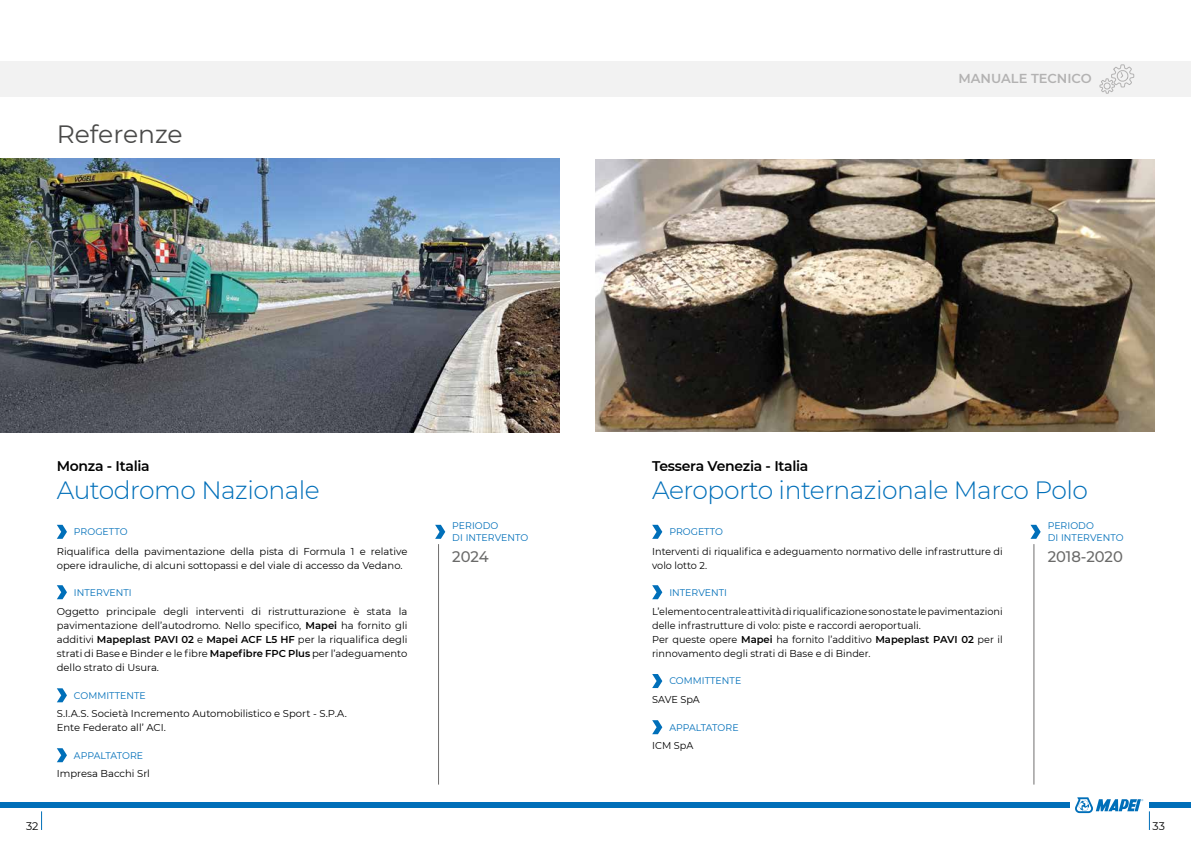
<style>
.page{position:relative;width:1191px;height:842px;background:#fff}
.page>*{position:absolute;margin:0;border:0;box-sizing:border-box;transform-origin:0 0}
.t1{font:300 25px "Montserrat";letter-spacing:-.02em;color:#006fb9}
.t2{font:25px "Montserrat";color:#4a4a49}
.t3{font:500 15.3px "Montserrat";letter-spacing:-.005em;color:#6a6a69}
.t4{font:600 14px "Montserrat";letter-spacing:-.02em;color:#000}
.t5{font:600 13px "Montserrat";color:#b3b2b2}
.t6{font:11px "Montserrat";color:#000}
.t7{font:10px/14px "Montserrat";color:#000}
.t8{font:9.7px/11.8px "Montserrat";letter-spacing:.005em;color:#006fb9}
.s1{font-weight:600}
</style>
<div class="page">
<svg style="left:1149px;top:811px;width:1px;height:19px"></svg>
<div style="left:0;top:802px;width:1069px;height:6px;background:#006fb9"></div>
<div style="left:1149px;top:802px;width:42px;height:6px;background:#006fb9"></div>
<svg style="left:41px;top:811px;width:1px;height:19px"></svg>
<div style="left:0;top:61px;width:1191px;height:35px;background:#f2f2f2"></div>
<svg style="left:1099px;top:64px;width:35px;height:33px"></svg>
<svg style="left:1075px;top:797px;width:68px;height:16px"></svg>
<hr style="left:1033px;top:544px;width:1px;height:240px;background:#706f6f">
<svg style="left:1030px;top:525px;width:10px;height:14px"></svg>
<hr style="left:438px;top:544px;width:1px;height:240px;background:#706f6f">
<svg style="left:435px;top:525px;width:10px;height:14px"></svg>
<svg style="left:57px;top:525px;width:10px;height:14px"></svg>
<svg style="left:57px;top:688px;width:10px;height:14px"></svg>
<svg style="left:57px;top:748px;width:10px;height:14px"></svg>
<svg style="left:57px;top:585px;width:10px;height:14px"></svg>
<img style="left:595px;top:159px;width:560px;height:273px">
<img style="left:0;top:159px;width:559px;height:273px">
<svg style="left:652px;top:525px;width:10px;height:14px"></svg>
<svg style="left:652px;top:674px;width:10px;height:14px"></svg>
<svg style="left:652px;top:720px;width:10px;height:14px"></svg>
<svg style="left:652px;top:585px;width:10px;height:14px"></svg>
<h1 class="t2" style="left:57px;top:117px;width:127px">Referenze</h1>
<h3 class="t5" style="left:958px;top:69px;width:135px">MANUALE TECNICO</h3>
<h3 class="t4" style="left:57px;top:456px;width:94px">Monza - Italia</h3>
<h3 class="t4" style="left:652px;top:456px;width:158px">Tessera Venezia - Italia</h3>
<h1 class="t1" style="left:57px;top:473px;width:264px">Autodromo Nazionale</h1>
<h1 class="t1" style="left:652px;top:473px;width:437px">Aeroporto internazionale Marco Polo</h1>
<p class="t8" style="left:74px;top:525px;width:55px">PROGETTO</p>
<p class="t8" style="left:452px;top:519px;width:77px">PERIODO<br>DI INTERVENTO</p>
<p class="t8" style="left:669px;top:525px;width:55px">PROGETTO</p>
<p class="t8" style="left:1047px;top:519px;width:77px">PERIODO<br>DI INTERVENTO</p>
<p class="t7" style="left:57px;top:544px;width:352px">Riqualifica della pavimentazione della pista di Formula 1 e relative opere idrauliche, di alcuni sottopassi e del viale di accesso da Vedano.</p>
<h2 class="t3" style="left:452px;top:546px;width:38px">2024</h2>
<p class="t7" style="left:652px;top:544px;width:352px">Interventi di riqualifica e adeguamento normativo delle infrastrutture di volo lotto 2.</p>
<h2 class="t3" style="left:1047px;top:546px;width:77px">2018-2020</h2>
<p class="t8" style="left:74px;top:586px;width:59px">INTERVENTI</p>
<p class="t8" style="left:669px;top:586px;width:59px">INTERVENTI</p>
<p class="t7" style="left:57px;top:604px;width:352px;text-align:justify">Oggetto principale degli interventi di ristrutturazione è stata la pavimentazione dell’autodromo. Nello specifico, <span class="s1">Mapei</span> ha fornito gli additivi <span class="s1">Mapeplast PAVI 02</span> e <span class="s1">Mapei ACF L5 HF</span> per la riqualifica degli strati di Base e Binder e le fibre <span class="s1">Mapefibre FPC Plus</span> per l’adeguamento dello strato di Usura.</p>
<p class="t7" style="left:652px;top:604px;width:352px">L’elementocentraleattivitàdiriqualificazionesonostatelepavimentazioni delle infrastrutture di volo: piste e raccordi aeroportuali.<br>Per queste opere <span class="s1">Mapei</span> ha fornito l’additivo <span class="s1">Mapeplast PAVI 02</span> per il rinnovamento degli strati di Base e di Binder.</p>
<p class="t8" style="left:669px;top:675px;width:73px">COMMITTENTE</p>
<p class="t8" style="left:74px;top:689px;width:73px">COMMITTENTE</p>
<p class="t7" style="left:652px;top:692px;width:49px">SAVE SpA</p>
<p class="t7" style="left:57px;top:706px;width:292px">S.I.A.S. Società Incremento Automobilistico e Sport - S.P.A.<br>Ente Federato all’ ACI.</p>
<p class="t8" style="left:669px;top:721px;width:71px">APPALTATORE</p>
<p class="t8" style="left:74px;top:749px;width:71px">APPALTATORE</p>
<p class="t7" style="left:652px;top:738px;width:43px">ICM SpA</p>
<p class="t7" style="left:57px;top:766px;width:95px">Impresa Bacchi Srl</p>
<p class="t6" style="left:26px;top:818px;width:14px">32</p>
<p class="t6" style="left:1152px;top:818px;width:14px">33</p>
</div>
